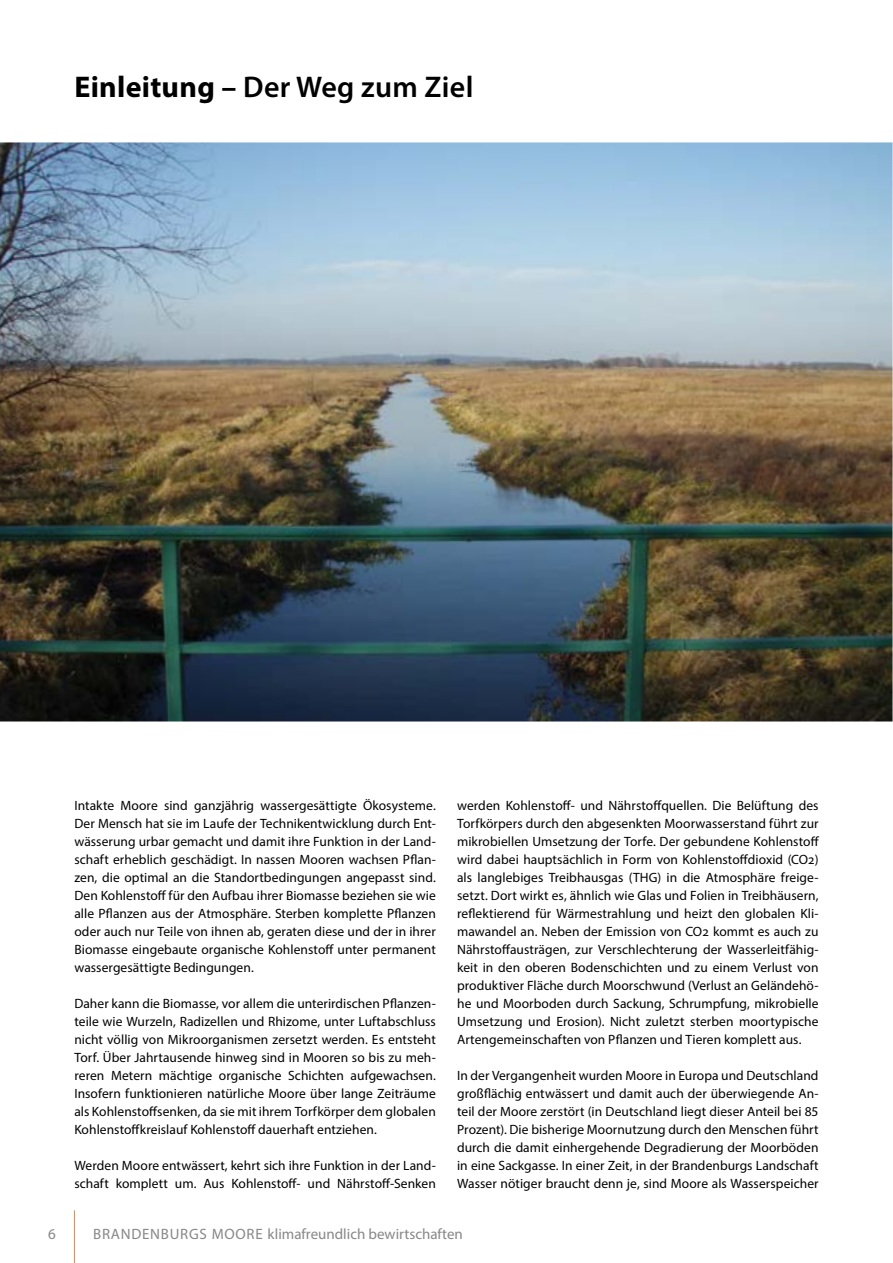
<style>
.page{position:relative;width:893px;height:1263px;background:#fff}
.page>*{position:absolute;margin:0;border:0;box-sizing:border-box;transform-origin:0 0}
.Überschrift_H1_20pt{font:600 30px "Myriad Pro";letter-spacing:.01em;color:#000}
.t1{font:15px "Myriad Pro";color:#878787}
.Fließtext{font:13.5px/18px "Myriad Pro";letter-spacing:.005em;color:#000;text-align:justify}
.s1{font-weight:700}
</style>
<div class="page">
<hr style="left:74px;top:1210px;width:1px;height:53px;background:#ef833e">
<img style="left:0;top:142px;width:892px;height:579px">
<h1 class="Überschrift_H1_20pt" style="left:74px;top:68px;width:400px"><span class="s1">Einleitung –</span> Der Weg zum Ziel</h1>
<p class="Fließtext" style="left:74px;top:796px;width:363px">Intakte Moore sind ganzjährig wassergesättigte Ökosysteme.<br>Der Mensch hat sie im Laufe der Technikentwicklung durch Ent&shy;wässerung urbar gemacht und damit ihre Funktion in der Land&shy;schaft erheblich geschädigt. In nassen Mooren wachsen Pflan&shy;zen, die optimal an die Standortbedingungen angepasst sind.<br>Den Kohlenstoff für den Aufbau ihrer Biomasse beziehen sie wie alle Pflanzen aus der Atmosphäre. Sterben komplette Pflanzen oder auch nur Teile von ihnen ab, geraten diese und der in ihrer Biomasse eingebaute organische Kohlenstoff unter permanent wassergesättigte Bedingungen.</p>
<p class="Fließtext" style="left:74px;top:994px;width:363px">Daher kann die Biomasse, vor allem die unterirdischen Pflanzen&shy;teile wie Wurzeln, Radizellen und Rhizome, unter Luftabschluss nicht völlig von Mikroorganismen zersetzt werden. Es entsteht Torf. Über Jahrtausende hinweg sind in Mooren so bis zu meh&shy;reren Metern mächtige organische Schichten aufgewachsen.<br>Insofern funktionieren natürliche Moore über lange Zeiträume als Kohlenstoffsenken, da sie mit ihrem Torfkörper dem globalen Kohlenstoffkreislauf Kohlenstoff dauerhaft entziehen.</p>
<p class="Fließtext" style="left:74px;top:1156px;width:363px">Werden Moore entwässert, kehrt sich ihre Funktion in der Land&shy;schaft komplett um. Aus Kohlenstoff- und Nährstoff-Senken</p>
<p class="Fließtext" style="left:457px;top:796px;width:363px">werden Kohlenstoff- und Nährstoffquellen. Die Belüftung des Torfkörpers durch den abgesenkten Moorwasserstand führt zur mikrobiellen Umsetzung der Torfe. Der gebundene Kohlenstoff wird dabei hauptsächlich in Form von Kohlenstoffdioxid (CO2) als langlebiges Treibhausgas (THG) in die Atmosphäre freige&shy;setzt. Dort wirkt es, ähnlich wie Glas und Folien in Treibhäusern, reflektierend für Wärmestrahlung und heizt den globalen Kli&shy;mawandel an. Neben der Emission von CO2 kommt es auch zu Nährstoffausträgen, zur Verschlechterung der Wasserleitfähig&shy;keit in den oberen Bodenschichten und zu einem Verlust von produktiver Fläche durch Moorschwund (Verlust an Geländehö&shy;he und Moorboden durch Sackung, Schrumpfung, mikrobielle Umsetzung und Erosion). Nicht zuletzt sterben moortypische Artengemeinschaften von Pflanzen und Tieren komplett aus.</p>
<p class="Fließtext" style="left:457px;top:1066px;width:363px">In der Vergangenheit wurden Moore in Europa und Deutschland großflächig entwässert und damit auch der überwiegende An&shy;teil der Moore zerstört (in Deutschland liegt dieser Anteil bei 85<br>Prozent). Die bisherige Moornutzung durch den Menschen führt durch die damit einhergehende Degradierung der Moorböden in eine Sackgasse. In einer Zeit, in der Brandenburgs Landschaft Wasser nötiger braucht denn je, sind Moore als Wasserspeicher</p>
<p class="t1" style="left:48px;top:1225px;width:9px">6</p>
<p class="t1" style="left:93px;top:1225px;width:371px">BRANDENBURGS MOORE klimafreundlich bewirtschaften</p>
</div>
